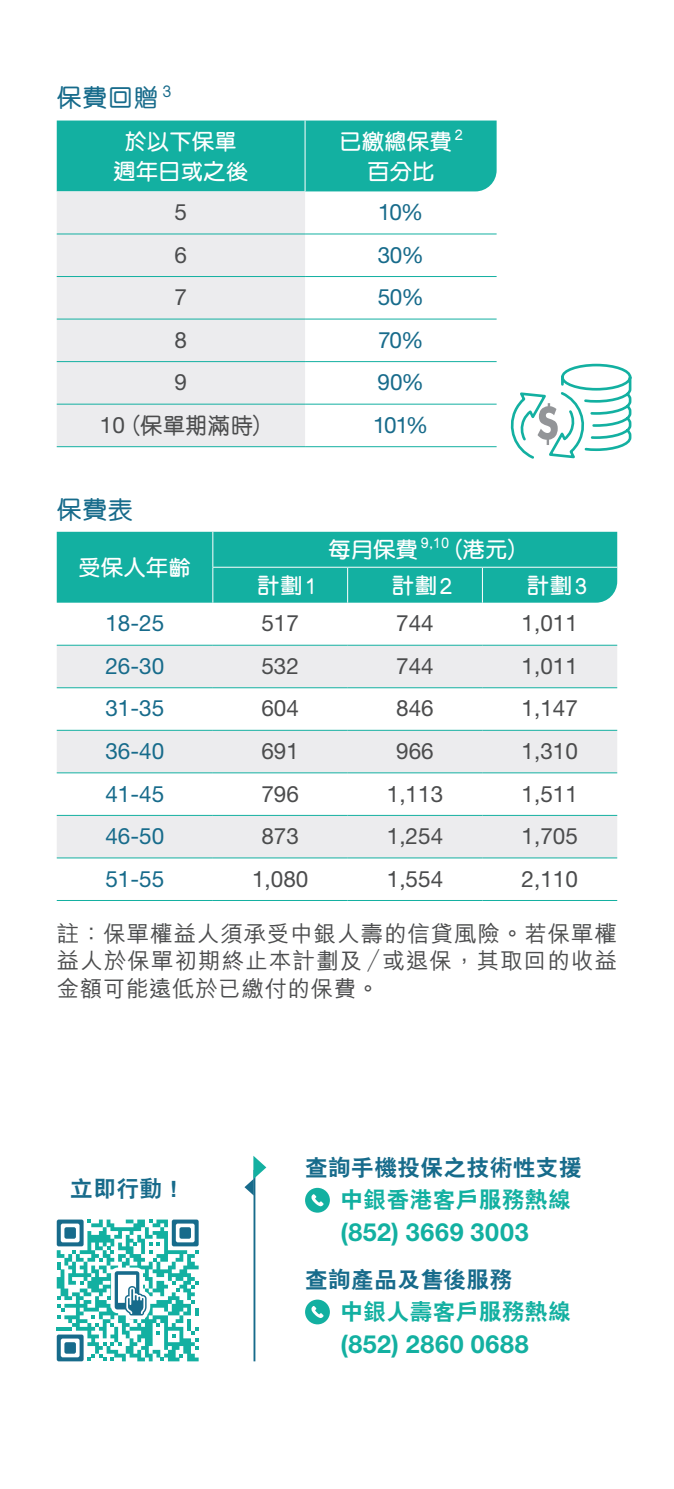
<style>
.page{position:relative;width:674px;height:1489px;background:#fff}
.page>*{position:absolute;margin:0;border:0;box-sizing:border-box;transform-origin:0 0}
.t1{font:700 25px "Helvetica Neue LT Std";letter-spacing:.03em;color:#13b0a1}
.t2{font:500 25px "M Yuen HK";letter-spacing:.025em;color:#176b8b}
.t3{font:22.5px "Helvetica Neue LT Std";color:#4b4c4d}
.t4{font:500 22.5px/27.5px "M Hei HK";letter-spacing:.04em;color:#4b4c4d;text-align:justify}
.t5{font:22.5px "Helvetica Neue LT Std";color:#176b8b}
.t6{font:600 22.5px "M Yuen HK";color:#fff}
.t7{font:800 22.5px "C Hei 2 HK";letter-spacing:.025em;color:#176b8b}
.t8{font:800 22.5px "C Hei 2 HK";letter-spacing:.025em;color:#13b0a1}
.t9{font:500 22.5px "M Yuen HK";color:#4b4c4d}
.s1{font-family:"Helvetica Neue LT Std";font-weight:400}
</style>
<div class="page">
<div style="left:57px;top:120px;width:439px;height:71px;background:#13b0a1"></div>
<div style="left:57px;top:531px;width:560px;height:71px;background:#13b0a1"></div>
<svg style="left:305px;top:1187px;width:25px;height:25px"></svg>
<svg style="left:305px;top:1299px;width:25px;height:25px"></svg>
<svg style="left:510px;top:363px;width:122px;height:96px"></svg>
<hr style="left:253px;top:1169px;width:2px;height:192px;background:#176b8b">
<svg style="left:244px;top:1156px;width:22px;height:39px"></svg>
<div style="left:57px;top:191px;width:248px;height:255px;background:#ececee"></div>
<hr style="left:57px;top:233px;width:248px;height:1px;background:#13b0a1">
<hr style="left:305px;top:233px;width:191px;height:1px;background:#13b0a1">
<hr style="left:57px;top:276px;width:248px;height:1px;background:#13b0a1">
<hr style="left:57px;top:318px;width:248px;height:1px;background:#13b0a1">
<hr style="left:57px;top:361px;width:248px;height:1px;background:#13b0a1">
<hr style="left:57px;top:404px;width:248px;height:1px;background:#13b0a1">
<hr style="left:57px;top:446px;width:248px;height:1px;background:#13b0a1">
<hr style="left:305px;top:276px;width:191px;height:1px;background:#13b0a1">
<hr style="left:305px;top:318px;width:191px;height:1px;background:#13b0a1">
<hr style="left:305px;top:361px;width:191px;height:1px;background:#13b0a1">
<hr style="left:305px;top:404px;width:191px;height:1px;background:#13b0a1">
<hr style="left:305px;top:446px;width:191px;height:1px;background:#13b0a1">
<hr style="left:304px;top:120px;width:1px;height:71px;background:#fff">
<svg style="left:57px;top:645px;width:560px;height:212px;fill:#ececee"></svg>
<hr style="left:57px;top:644px;width:156px;height:1px;background:#13b0a1">
<hr style="left:213px;top:644px;width:134px;height:1px;background:#13b0a1">
<hr style="left:347px;top:644px;width:135px;height:1px;background:#13b0a1">
<hr style="left:482px;top:644px;width:135px;height:1px;background:#13b0a1">
<hr style="left:57px;top:687px;width:156px;height:1px;background:#13b0a1">
<hr style="left:57px;top:729px;width:156px;height:1px;background:#13b0a1">
<hr style="left:57px;top:772px;width:156px;height:1px;background:#13b0a1">
<hr style="left:57px;top:815px;width:156px;height:1px;background:#13b0a1">
<hr style="left:57px;top:857px;width:156px;height:1px;background:#13b0a1">
<hr style="left:57px;top:900px;width:156px;height:1px;background:#13b0a1">
<hr style="left:213px;top:687px;width:134px;height:1px;background:#13b0a1">
<hr style="left:347px;top:687px;width:135px;height:1px;background:#13b0a1">
<hr style="left:482px;top:687px;width:135px;height:1px;background:#13b0a1">
<hr style="left:213px;top:729px;width:134px;height:1px;background:#13b0a1">
<hr style="left:347px;top:729px;width:135px;height:1px;background:#13b0a1">
<hr style="left:482px;top:729px;width:135px;height:1px;background:#13b0a1">
<hr style="left:213px;top:772px;width:134px;height:1px;background:#13b0a1">
<hr style="left:347px;top:772px;width:135px;height:1px;background:#13b0a1">
<hr style="left:482px;top:772px;width:135px;height:1px;background:#13b0a1">
<hr style="left:213px;top:815px;width:134px;height:1px;background:#13b0a1">
<hr style="left:347px;top:815px;width:135px;height:1px;background:#13b0a1">
<hr style="left:482px;top:815px;width:135px;height:1px;background:#13b0a1">
<hr style="left:213px;top:857px;width:134px;height:1px;background:#13b0a1">
<hr style="left:347px;top:857px;width:135px;height:1px;background:#13b0a1">
<hr style="left:482px;top:857px;width:135px;height:1px;background:#13b0a1">
<hr style="left:213px;top:900px;width:134px;height:1px;background:#13b0a1">
<hr style="left:347px;top:900px;width:135px;height:1px;background:#13b0a1">
<hr style="left:482px;top:900px;width:135px;height:1px;background:#13b0a1">
<hr style="left:212px;top:531px;width:1px;height:36px;background:#fff">
<hr style="left:212px;top:567px;width:135px;height:1px;background:#fff">
<hr style="left:212px;top:567px;width:1px;height:35px;background:#fff">
<hr style="left:347px;top:567px;width:135px;height:1px;background:#fff">
<hr style="left:347px;top:567px;width:1px;height:35px;background:#fff">
<hr style="left:482px;top:567px;width:135px;height:1px;background:#fff">
<hr style="left:481px;top:567px;width:1px;height:35px;background:#fff">
<svg style="left:57px;top:1219px;width:141px;height:142px"></svg>
<p class="t2" style="left:57px;top:85px;width:116px">保費回贈 <sup>3</sup></p>
<p class="t6" style="left:124px;top:130px;width:114px">於以下保單</p>
<p class="t6" style="left:113px;top:160px;width:136px">週年日或之後</p>
<p class="t6" style="left:339px;top:130px;width:125px">已繳總保費 <sup>2</sup></p>
<p class="t6" style="left:367px;top:160px;width:69px">百分比</p>
<p class="t3" style="left:174px;top:198px;width:14px">5</p>
<p class="t5" style="left:378px;top:198px;width:47px">10%</p>
<p class="t3" style="left:174px;top:241px;width:14px">6</p>
<p class="t5" style="left:377px;top:241px;width:48px">30%</p>
<p class="t3" style="left:174px;top:284px;width:14px">7</p>
<p class="t5" style="left:377px;top:284px;width:48px">50%</p>
<p class="t3" style="left:174px;top:326px;width:14px">8</p>
<p class="t5" style="left:378px;top:326px;width:47px">70%</p>
<p class="t3" style="left:174px;top:369px;width:14px">9</p>
<p class="t5" style="left:377px;top:369px;width:48px">90%</p>
<p class="t9" style="left:100px;top:414px;width:175px"><span class="s1">10</span> （保單期滿時）</p>
<p class="t5" style="left:373px;top:411px;width:57px">101%</p>
<p class="t2" style="left:57px;top:497px;width:78px">保費表</p>
<p class="t6" style="left:78px;top:556px;width:114px">受保人年齡</p>
<p class="t6" style="left:328px;top:538px;width:201px">每月保費 <sup>9,10</sup> （港元）</p>
<p class="t6" style="left:257px;top:574px;width:62px">計劃1</p>
<p class="t6" style="left:391px;top:574px;width:62px">計劃2</p>
<p class="t6" style="left:526px;top:574px;width:62px">計劃3</p>
<p class="t5" style="left:105px;top:609px;width:60px">18-25</p>
<p class="t3" style="left:261px;top:609px;width:39px">517</p>
<p class="t3" style="left:396px;top:609px;width:39px">744</p>
<p class="t3" style="left:521px;top:609px;width:58px">1,011</p>
<p class="t5" style="left:105px;top:652px;width:60px">26-30</p>
<p class="t3" style="left:261px;top:652px;width:39px">532</p>
<p class="t3" style="left:396px;top:652px;width:39px">744</p>
<p class="t3" style="left:521px;top:652px;width:58px">1,011</p>
<p class="t5" style="left:105px;top:695px;width:60px">31-35</p>
<p class="t3" style="left:261px;top:695px;width:39px">604</p>
<p class="t3" style="left:396px;top:695px;width:39px">846</p>
<p class="t3" style="left:521px;top:695px;width:58px">1,147</p>
<p class="t5" style="left:105px;top:737px;width:60px">36-40</p>
<p class="t3" style="left:261px;top:737px;width:39px">691</p>
<p class="t3" style="left:396px;top:737px;width:39px">966</p>
<p class="t3" style="left:521px;top:737px;width:58px">1,310</p>
<p class="t5" style="left:105px;top:780px;width:60px">41-45</p>
<p class="t3" style="left:261px;top:780px;width:39px">796</p>
<p class="t3" style="left:386px;top:780px;width:58px">1,113</p>
<p class="t3" style="left:521px;top:780px;width:58px">1,511</p>
<p class="t5" style="left:105px;top:822px;width:60px">46-50</p>
<p class="t3" style="left:261px;top:822px;width:39px">873</p>
<p class="t3" style="left:386px;top:822px;width:58px">1,254</p>
<p class="t3" style="left:521px;top:822px;width:58px">1,705</p>
<p class="t5" style="left:105px;top:865px;width:60px">51-55</p>
<p class="t3" style="left:252px;top:865px;width:58px">1,080</p>
<p class="t3" style="left:386px;top:865px;width:58px">1,554</p>
<p class="t3" style="left:521px;top:865px;width:58px">2,110</p>
<p class="t4" style="left:57px;top:917px;width:561px">註：保單權益人須承受中銀人壽的信貸風險。若保單權益人於保單初期終止本計劃及／或退保，其取回的收益金額可能遠低於已繳付的保費。</p>
<p class="t7" style="left:70px;top:1177px;width:116px">立即行動！</p>
<p class="t7" style="left:305px;top:1156px;width:278px">查詢手機投保之技術性支援</p>
<p class="t8" style="left:340px;top:1188px;width:232px">中銀香港客戶服務熱線</p>
<p class="t1" style="left:340px;top:1216px;width:189px">(852) 3669 3003</p>
<p class="t7" style="left:305px;top:1267px;width:209px">查詢產品及售後服務</p>
<p class="t8" style="left:340px;top:1299px;width:232px">中銀人壽客戶服務熱線</p>
<p class="t1" style="left:340px;top:1328px;width:189px">(852) 2860 0688</p>
</div>
